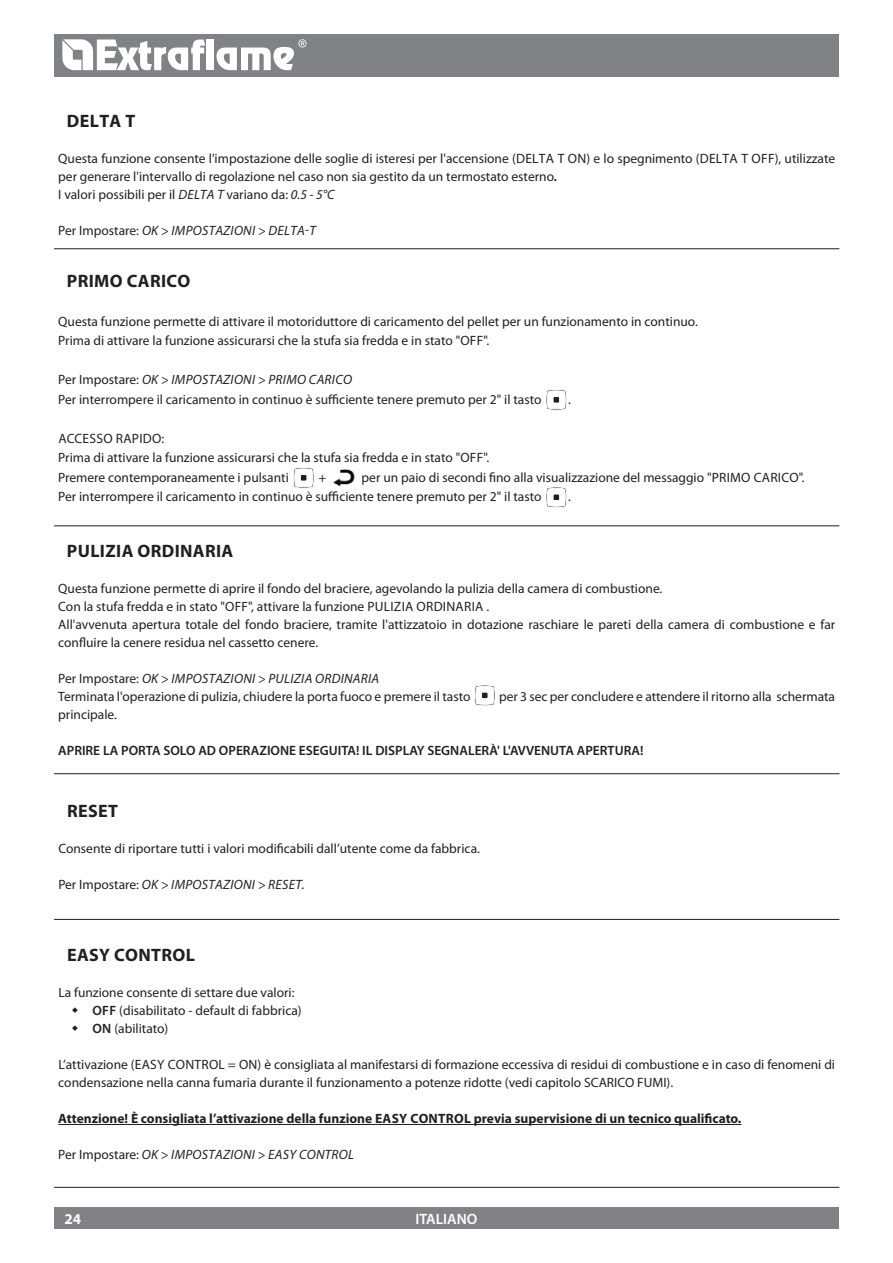
<style>
.page{position:relative;width:893px;height:1263px;background:#fff}
.page>*{position:absolute;margin:0;border:0;box-sizing:border-box;transform-origin:0 0}
.t1{font:700 18px "Myriad Pro";letter-spacing:.02em;color:#231f20}
.t2{font:600 15px "Myriad Pro";color:#fff}
.t3{font:700 15px "Myriad Pro";color:#fff}
.t4{font:13.5px/18px "Myriad Pro";color:#231f20}
.t5{font:italic 13.5px "Myriad Pro";letter-spacing:.02em;color:#231f20}
.t6{font:700 13.5px "Myriad Pro";color:#231f20}
.t7{font:600 13.5px "Myriad Pro";color:#231f20}
.t8{font:900 12.75px "Arial";color:#231f20}
.s1{font-weight:600;font-style:italic}
.s2{font-style:italic}
.s3{font-style:normal}
.s4{font-weight:600}
</style>
<div class="page">
<div style="left:54px;top:34px;width:785px;height:43px;background:#808285"></div>
<div style="left:54px;top:1208px;width:785px;height:21px;background:#808285"></div>
<svg style="left:62px;top:39px;width:143px;height:31px"></svg>
<div style="left:207px;top:40px;width:7px;height:30px;background:#fff"></div>
<svg style="left:216px;top:39px;width:90px;height:31px"></svg>
<hr style="left:54px;top:248px;width:785px;height:1px;background:#231f20">
<hr style="left:54px;top:526px;width:785px;height:1px;background:#231f20">
<svg style="left:546px;top:389px;width:21px;height:21px"></svg>
<svg style="left:293px;top:467px;width:21px;height:21px"></svg>
<img style="left:333px;top:469px;width:22px;height:18px">
<svg style="left:546px;top:487px;width:21px;height:21px"></svg>
<svg style="left:474px;top:685px;width:21px;height:21px"></svg>
<hr style="left:54px;top:919px;width:785px;height:1px;background:#231f20">
<hr style="left:54px;top:773px;width:785px;height:1px;background:#231f20">
<hr style="left:54px;top:1187px;width:785px;height:1px;background:#231f20">
<hr style="left:58px;top:1124px;width:683px;height:1px;background:#231f20">
<h1 class="t1" style="left:67px;top:109px;width:67px">Delta t</h1>
<p class="t4" style="left:58px;top:149px;width:778px">Questa funzione consente l'impostazione delle soglie di isteresi per l'accensione (DELTA T ON) e lo spegnimento (DELTA T OFF), utilizzate per generare l'intervallo di regolazione nel caso non sia gestito da un termostato esterno<span class="s1">.<br></span>I valori possibili per il <span class="s2">DELTA T</span> variano da: <span class="s2">0.5 - 5°C</span></p>
<p class="t5" style="left:58px;top:222px;width:259px"><span class="s3">Per Impostare:</span> OK &gt; IMPOSTAZIONI &gt; DEL TA-T</p>
<h1 class="t1" style="left:67px;top:269px;width:12px">PRIMO</h1>
<h1 class="t1" style="left:127px;top:269px;width:12px">CARICO</h1>
<p class="t4" style="left:58px;top:311px;width:641px;line-height:19.5px">Questa funzione permette di attivare il motoriduttore di caricamento del pellet per un funzionamento in continuo.<br>Prima di attivare la funzione assicurarsi che la stufa sia fredda e in stato "OFF".</p>
<p class="t4" style="left:58px;top:370px;width:485px;line-height:19.5px">Per Impostare: <span class="s2">OK &gt; IMPOSTAZIONI &gt; PRIMO CARICO<br></span>Per interrompere il caricamento in continuo è sufficiente tenere premuto per 2" il tasto</p>
<p class="t4" style="left:568px;top:390px;width:4px">.</p>
<p class="t4" style="left:58px;top:429px;width:17px">Accesso</p>
<p class="t4" style="left:116px;top:429px;width:17px">rapido</p>
<p class="t4" style="left:58px;top:428px;width:433px;line-height:19.5px;text-indent:103px">:<br>Prima di attivare la funzione assicurarsi che la stufa sia fredda e in stato "OFF".<br>Premere contemporaneamente i pulsanti</p>
<p class="t8" style="left:293px;top:494px;width:23px">OK</p>
<p class="t4" style="left:58px;top:467px;width:748px;line-height:19.5px;text-indent:303px">per un paio di secondi fino alla visualizzazione del messaggio "PRIMO CARICO".<br>Per interrompere il caricamento in continuo è sufficiente tenere premuto per 2" il tasto</p>
<p class="t4" style="left:318px;top:468px;width:10px">+</p>
<p class="t4" style="left:568px;top:488px;width:4px">.</p>
<h1 class="t1" style="left:67px;top:539px;width:11px">PULIZIA</h1>
<h1 class="t1" style="left:137px;top:539px;width:12px">ORDINARIA</h1>
<p class="t4" style="left:58px;top:579px;width:778px">Questa funzione permette di aprire il fondo del braciere, agevolando la pulizia della camera di combustione.<br>Con la stufa fredda e in stato "OFF", attivare la funzione PULIZIA ORDINARIA .<br>All'avvenuta apertura totale del fondo braciere, tramite l'attizzatoio in dotazione raschiare le pareti della camera di combustione e far confluire la cenere residua nel cassetto cenere.</p>
<p class="t4" style="left:58px;top:669px;width:414px">Per Impostare: <span class="s2">OK &gt; IMPOSTAZIONI &gt; PULIZIA ORDINARIA<br></span>Terminata l'operazione di pulizia, chiudere la porta fuoco e premere il tasto</p>
<p class="t4" style="left:499px;top:687px;width:338px">per 3 sec per concludere e attendere il ritorno alla schermata</p>
<p class="t4" style="left:58px;top:705px;width:60px">principale.</p>
<p class="t7" style="left:58px;top:742px;width:201px">APRIRE LA PORTA SOLO AD OPERAZION</p>
<p class="t7" style="left:289px;top:742px;width:39px">E ESEGUITA</p>
<p class="t7" style="left:356px;top:742px;width:95px">! IL DISPLAY SEGNA</p>
<p class="t7" style="left:468px;top:742px;width:83px">LERÀ' L'AVVENUTA</p>
<p class="t7" style="left:577px;top:742px;width:68px">APERTU RA!</p>
<h1 class="t1" style="left:67px;top:799px;width:49px">Reset</h1>
<p class="t4" style="left:58px;top:839px;width:423px">Consente di riportare tutti i valori modificabili dall’utente come da fabbrica.</p>
<p class="t5" style="left:58px;top:876px;width:248px"><span class="s3">Per Impostare:</span> OK &gt; IMPOSTAZIONI &gt; RESET.</p>
<h1 class="t1" style="left:67px;top:943px;width:60px">EAS Y CON</h1>
<h1 class="t1" style="left:151px;top:943px;width:22px">TROL</h1>
<p class="t4" style="left:58px;top:983px;width:238px">La funzione consente di settare due valori:</p>
<p class="t7" style="left:92px;top:1002px;width:9px">OFF</p>
<p class="t4" style="left:92px;top:1001px;width:211px;text-indent:27px">(disabilitato - default di fabbrica)<br><span class="s4">ON</span> (abilitato)</p>
<p class="t4" style="left:58px;top:1055px;width:778px">L’attivazione (EASY CONTROL = ON) è consigliata al manifestarsi di formazione eccessiva di residui di combustione e in caso di fenomeni di condensazione nella canna fumaria durante il funzionamento a potenze ridotte (vedi capitolo SCARICO FUMI).</p>
<p class="t6" style="left:58px;top:1110px;width:362px">Attenzione! È consigliata l’attivazione della funzione EASY CON</p>
<p class="t6" style="left:438px;top:1110px;width:17px">TROL</p>
<p class="t6" style="left:474px;top:1110px;width:269px">previa supervisione di un tecnico qualificato.</p>
<p class="t5" style="left:58px;top:1146px;width:297px"><span class="s3">Per Impostare:</span> OK &gt; IMPOSTAZIONI &gt; EASY CONTROL</p>
<p class="t3" style="left:65px;top:1209px;width:18px">24</p>
<p class="t2" style="left:416px;top:1209px;width:63px">ITALIANO</p>
</div>
